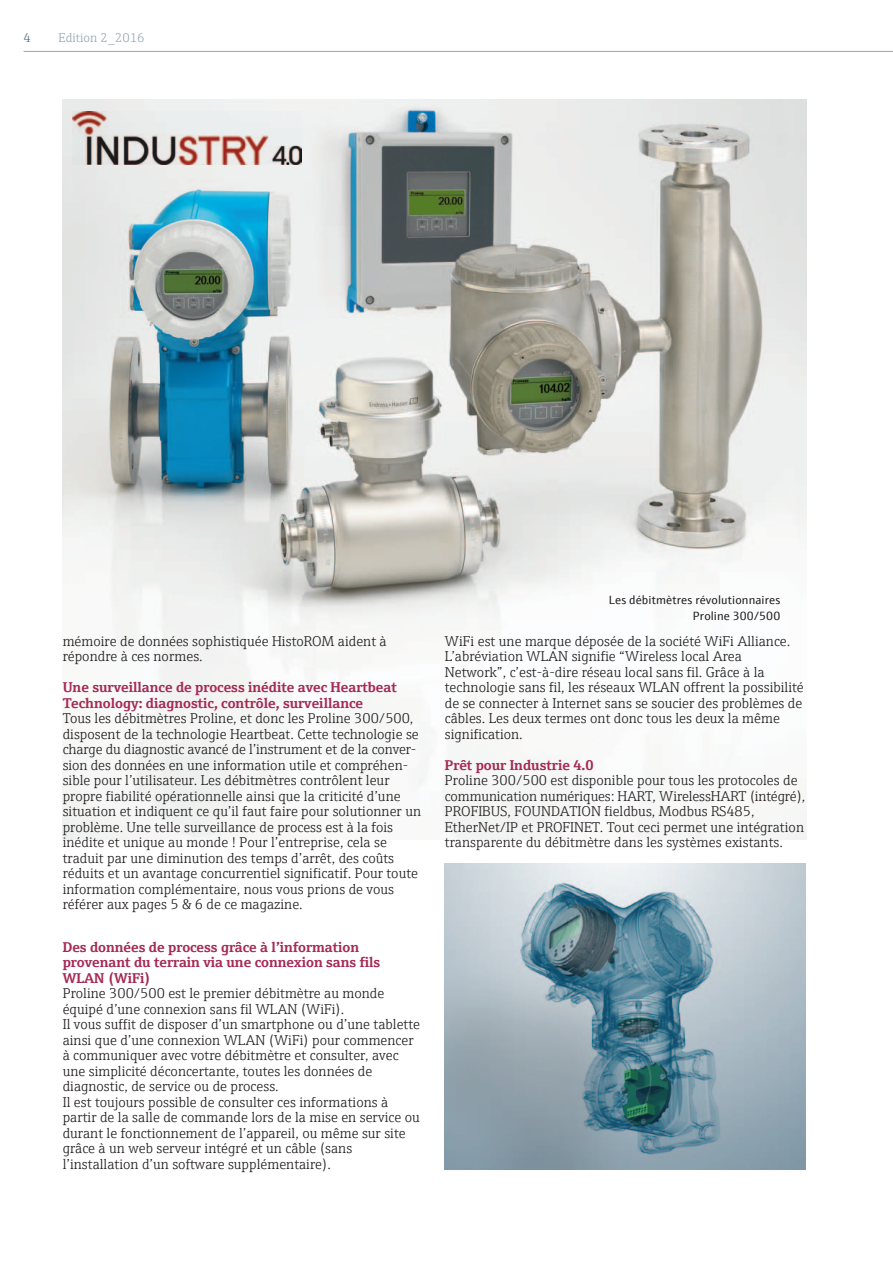
<style>
.page{position:relative;width:893px;height:1263px;background:#fff}
.page>*{position:absolute;margin:0;border:0;box-sizing:border-box;transform-origin:0 0}
.General_Copy_Default{font:300 14.25px/15.5px "E+H Serif";color:#231f20}
.General_Copy_Default-2{font:700 14.25px/15.5px "E+H Serif";color:#a52a56}
.t1{font:300 12.75px "E+H Serif";color:#93a8b5}
.t2{font:300 12.75px "E+H Serif";color:#4f6d7e}
.Legend{font:12px/16px "E+H Sans";letter-spacing:.01em;color:#231f20;text-align:right}
</style>
<div class="page">
<hr style="left:24px;top:51px;width:869px;height:1px;background:#93a8b5">
<img style="left:63px;top:100px;width:744px;height:740px">
<img style="left:445px;top:864px;width:361px;height:305px">
<img style="left:72px;top:112px;width:230px;height:53px">
<p class="t2" style="left:24px;top:28px;width:9px">4</p>
<p class="t1" style="left:59px;top:28px;width:88px">Edition 2_2016</p>
<p class="General_Copy_Default" style="left:63px;top:632px;width:326px">mémoire de données sophistiquée HistoROM aident à répondre à ces normes.</p>
<p class="General_Copy_Default-2" style="left:63px;top:678px;width:336px">Une surveillance de process inédite avec Heartbeat<br>Technology: diagnostic, contrôle, surveillance</p>
<p class="General_Copy_Default" style="left:63px;top:710px;width:360px">Tous les débitmètres Proline, et donc les Proline 300/500, disposent de la technologie Heartbeat. Cette technologie se charge du diagnostic avancé de l’instrument et de la conver&shy;sion des données en une information utile et compréhen&shy;sible pour l’utilisateur. Les débitmètres contrôlent leur propre fiabilité opérationnelle ainsi que la criticité d’une situation et indiquent ce qu’il faut faire pour solutionner un problème. Une telle surveillance de process est à la fois inédite et unique au monde ! Pour l’entreprise, cela se traduit par une diminution des temps d’arrêt, des coûts réduits et un avantage concurrentiel significatif. Pour toute information complémentaire, nous vous prions de vous référer aux pages 5 &amp; 6 de ce magazine.</p>
<p class="General_Copy_Default-2" style="left:63px;top:938px;width:319px">Des données de process grâce à l’information provenant du terrain via une connexion sans fils<br>WLAN (WiFi)</p>
<p class="General_Copy_Default" style="left:63px;top:984px;width:323px">Proline 300/500 est le premier débitmètre au monde équipé d’une connexion sans fil WLAN (WiFi).</p>
<p class="General_Copy_Default" style="left:63px;top:1015px;width:359px">Il vous suffit de disposer d’un smartphone ou d’une tablette ainsi que d’une connexion WLAN (WiFi) pour commencer à communiquer avec votre débitmètre et consulter, avec une simplicité déconcertante, toutes les données de diagnostic, de service ou de process.</p>
<p class="General_Copy_Default" style="left:63px;top:1093px;width:359px">Il est toujours possible de consulter ces informations à partir de la salle de commande lors de la mise en service ou durant le fonctionnement de l’appareil, ou même sur site grâce à un web serveur intégré et un câble (sans l’installation d’un software supplémentaire).</p>
<p class="Legend" style="left:609px;top:591px;width:173px">Les débitmètres révolutionnaires<br>Proline 300/500</p>
<p class="General_Copy_Default" style="left:445px;top:632px;width:360px">WiFi est une marque déposée de la société WiFi Alliance.<br>L’abréviation WLAN signifie “Wireless local Area Network”, c’est-à-dire réseau local sans fil. Grâce à la technologie sans fil, les réseaux WLAN offrent la possibilité de se connecter à Internet sans se soucier des problèmes de câbles. Les deux termes ont donc tous les deux la même signification.</p>
<p class="General_Copy_Default-2" style="left:445px;top:756px;width:150px">Prêt pour Industrie 4.0</p>
<p class="General_Copy_Default" style="left:445px;top:772px;width:362px">Proline 300/500 est disponible pour tous les protocoles de communication numériques: HART, WirelessHART (intégré), PROFIBUS, FOUNDATION fieldbus, Modbus RS485, EtherNet/IP et PROFINET. Tout ceci permet une intégration transparente du débitmètre dans les systèmes existants.</p>
</div>
